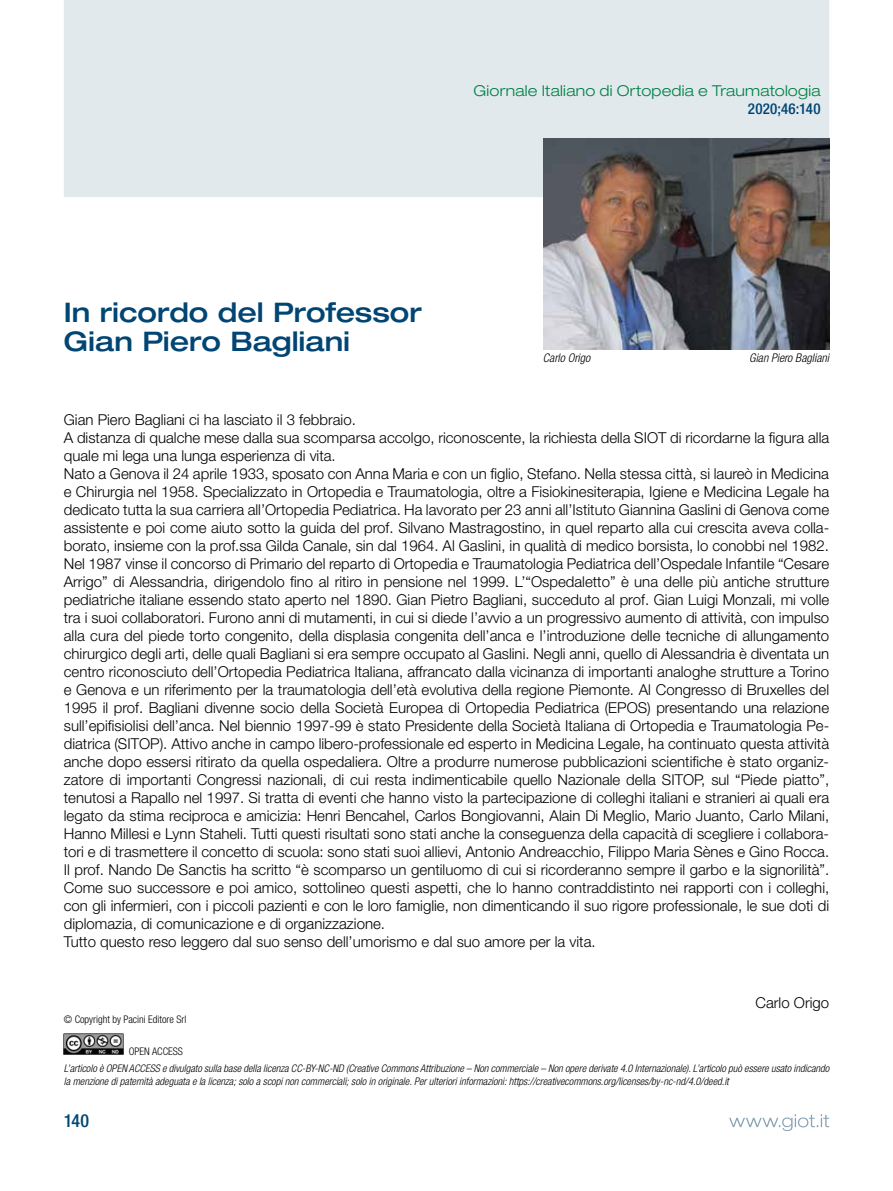
<style>
.page{position:relative;width:893px;height:1191px;background:#fff}
.page>*{position:absolute;margin:0;border:0;box-sizing:border-box;transform-origin:0 0}
.t1{font:500 expanded 27px/28.5px "Helvetica Neue LT Std";color:#004573}
.t2{font:500 condensed 18px "Helvetica Neue LT Std";color:#004573}
.t3{font:300 15px/18px "Helvetica Neue LT Std";color:#000}
.t4{font:300 expanded 15px "Helvetica Neue LT Std";letter-spacing:.015em;color:#007f44}
.t5{font:500 condensed 15px "Helvetica Neue LT Std";letter-spacing:.015em;color:#004573}
.t6{font:italic 300 condensed 12px "Helvetica Neue LT Std";letter-spacing:.005em;color:#000}
.t7{font:italic 300 condensed 10.5px/12.8px "Helvetica Neue LT Std";color:#000}
.t8{font:300 condensed 10.5px "Helvetica Neue LT Std";color:#000}
</style>
<div class="page">
<div style="left:64px;top:0;width:765px;height:197px;background:#e1e9ed"></div>
<svg style="left:729px;top:1114px;width:100px;height:17px"></svg>
<img style="left:543px;top:139px;width:286px;height:211px">
<img style="left:64px;top:1033px;width:60px;height:22px">
<p class="t4" style="left:474px;top:81px;width:349px">Giornale Italiano di Ortopedia e Traumatologia</p>
<p class="t5" style="left:748px;top:99px;width:74px">2020;46:140</p>
<h1 class="t1" style="left:64px;top:297px;width:360px">In ricordo del Professor<br>Gian Piero Bagliani</h1>
<p class="t6" style="left:543px;top:351px;width:49px">Carlo Origo</p>
<p class="t6" style="left:749px;top:351px;width:82px">Gian Piero Bagliani</p>
<p class="t3" style="left:64px;top:410px;width:767px">Gian Piero Bagliani ci ha lasciato il 3 febbraio.<br>A distanza di qualche mese dalla sua scomparsa accolgo, riconoscente, la richiesta della SIOT di ricordarne la figura alla quale mi lega una lunga esperienza di vita.<br>Nato a Genova il 24 aprile 1933, sposato con Anna Maria e con un figlio, Stefano. Nella stessa città, si laureò in Medicina e Chirurgia nel 1958. Specializzato in Ortopedia e Traumatologia, oltre a Fisiokinesiterapia, Igiene e Medicina Legale ha dedicato tutta la sua carriera all’Ortopedia Pediatrica. Ha lavorato per 23 anni all’Istituto Giannina Gaslini di Genova come assistente e poi come aiuto sotto la guida del prof. Silvano Mastragostino, in quel reparto alla cui crescita aveva colla&shy;borato, insieme con la prof.ssa Gilda Canale, sin dal 1964. Al Gaslini, in qualità di medico borsista, lo conobbi nel 1982.<br>Nel 1987 vinse il concorso di Primario del reparto di Ortopedia e Traumatologia Pediatrica dell’Ospedale Infantile “Cesare Arrigo” di Alessandria, dirigendolo fino al ritiro in pensione nel 1999. L’“Ospedaletto” è una delle più antiche strutture pediatriche italiane essendo stato aperto nel 1890. Gian Pietro Bagliani, succeduto al prof. Gian Luigi Monzali, mi volle tra i suoi collaboratori. Furono anni di mutamenti, in cui si diede l’avvio a un progressivo aumento di attività, con impulso alla cura del piede torto congenito, della displasia congenita dell’anca e l’introduzione delle tecniche di allungamento chirurgico degli arti, delle quali Bagliani si era sempre occupato al Gaslini. Negli anni, quello di Alessandria è diventata un centro riconosciuto dell’Ortopedia Pediatrica Italiana, affrancato dalla vicinanza di importanti analoghe strutture a Torino e Genova e un riferimento per la traumatologia dell’età evolutiva della regione Piemonte. Al Congresso di Bruxelles del 1995 il prof. Bagliani divenne socio della Società Europea di Ortopedia Pediatrica (EPOS) presentando una relazione sull’epifisiolisi dell’anca. Nel biennio 1997-99 è stato Presidente della Società Italiana di Ortopedia e Traumatologia Pe&shy;diatrica (SITOP). Attivo anche in campo libero-professionale ed esperto in Medicina Legale, ha continuato questa attività anche dopo essersi ritirato da quella ospedaliera. Oltre a produrre numerose pubblicazioni scientifiche è stato organiz&shy;zatore di importanti Congressi nazionali, di cui resta indimenticabile quello Nazionale della SITOP, sul “Piede piatto”, tenutosi a Rapallo nel 1997. Si tratta di eventi che hanno visto la partecipazione di colleghi italiani e stranieri ai quali era legato da stima reciproca e amicizia: Henri Bencahel, Carlos Bongiovanni, Alain Di Meglio, Mario Juanto, Carlo Milani, Hanno Millesi e Lynn Staheli. Tutti questi risultati sono stati anche la conseguenza della capacità di scegliere i collabora&shy;tori e di trasmettere il concetto di scuola: sono stati suoi allievi, Antonio Andreacchio, Filippo Maria Sènes e Gino Rocca.<br>Il prof. Nando De Sanctis ha scritto “è scomparso un gentiluomo di cui si ricorderanno sempre il garbo e la signorilità”.<br>Come suo successore e poi amico, sottolineo questi aspetti, che lo hanno contraddistinto nei rapporti con i colleghi, con gli infermieri, con i piccoli pazienti e con le loro famiglie, non dimenticando il suo rigore professionale, le sue doti di diplomazia, di comunicazione e di organizzazione.<br>Tutto questo reso leggero dal suo senso dell’umorismo e dal suo amore per la vita.</p>
<p class="t3" style="left:755px;top:993px;width:75px">Carlo Origo</p>
<p class="t8" style="left:64px;top:1013px;width:124px">© Copyright by Pacini Editore Srl</p>
<p class="t8" style="left:129px;top:1045px;width:56px">OPEN ACCESS</p>
<p class="t7" style="left:64px;top:1062px;width:767px">L’articolo è OPEN ACCESS e divulgato sulla base della licenza CC-BY-NC-ND (Creative Commons Attribuzione – Non commerciale – Non opere derivate 4.0 Internazionale). L’articolo può essere usato indicando la menzione di paternità adeguata e la licenza; solo a scopi non commerciali; solo in originale. Per ulteriori informazioni: https://creativecommons.org/licenses/by-nc-nd/4.0/deed.it</p>
<p class="t2" style="left:64px;top:1110px;width:27px">140</p>
</div>
